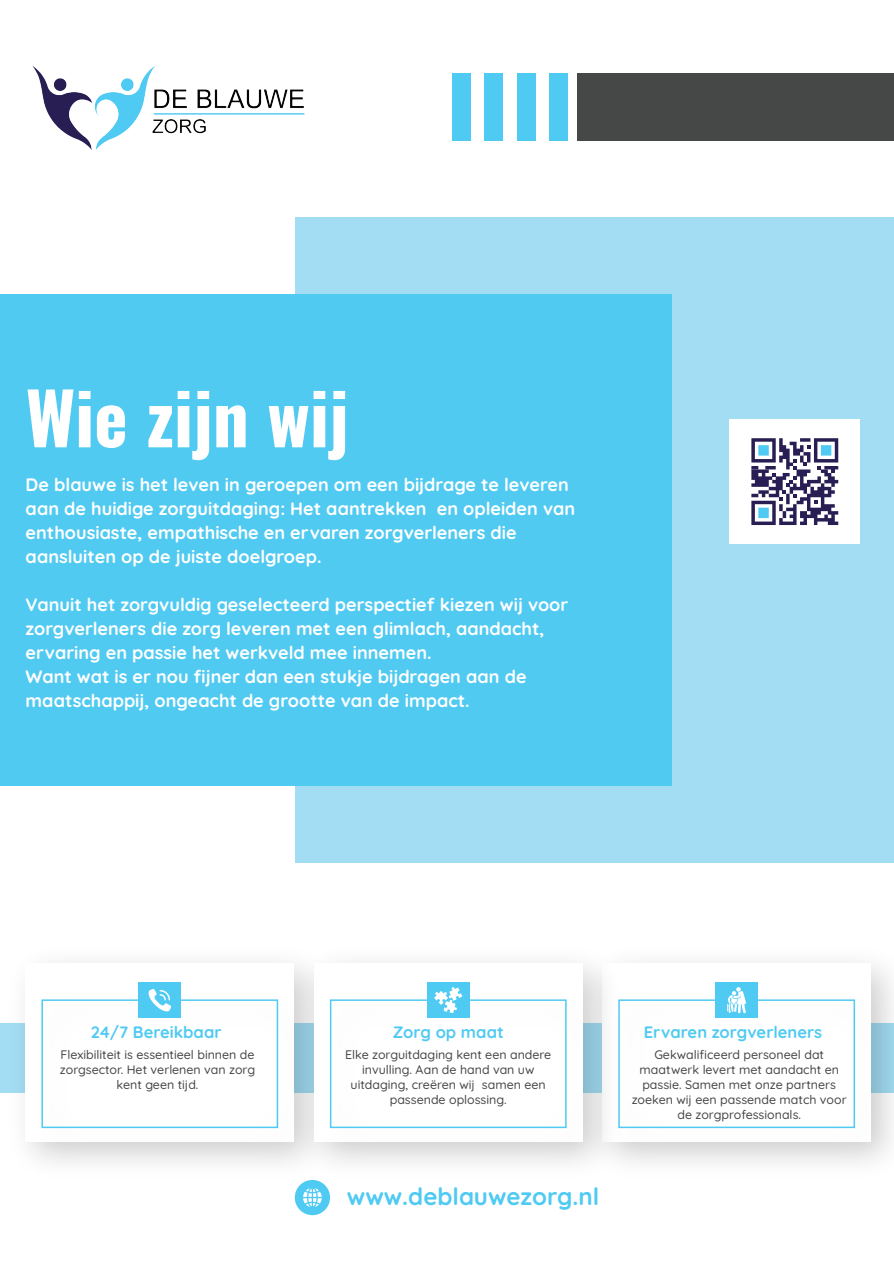
<style>
.page{position:relative;width:894px;height:1263px;background:#fff}
.page>*{position:absolute;margin:0;border:0;box-sizing:border-box;transform-origin:0 0}
.t1{font:700 71.4px "Oswald";color:#fff}
.t2{font:700 24px "Quicksand";color:#4fcaf3}
.t3{font:700 18px/24px "Quicksand";color:#fff}
.t4{font:700 16.5px "Quicksand";color:#4fcaf3}
.t5{font:500 12.3px/14.9px "Quicksand";color:#464747;text-align:center}
</style>
<div class="page">
<img style="left:32px;top:66px;width:273px;height:84px">
<div style="left:577px;top:74px;width:316px;height:67px;background:#464747"></div>
<div style="left:452px;top:74px;width:18px;height:67px;background:#4fcaf3"></div>
<div style="left:484px;top:74px;width:19px;height:67px;background:#4fcaf3"></div>
<div style="left:516px;top:74px;width:19px;height:67px;background:#4fcaf3"></div>
<div style="left:548px;top:74px;width:19px;height:67px;background:#4fcaf3"></div>
<div style="left:295px;top:217px;width:598px;height:646px;background:#a3ddf4"></div>
<div style="left:0;top:294px;width:671px;height:492px;background:#51caf2"></div>
<div style="left:729px;top:419px;width:130px;height:125px;background:#fff"></div>
<svg style="left:751px;top:438px;width:86px;height:87px"></svg>
<img style="left:11px;top:969px;width:273px;height:202px">
<div style="left:41px;top:999px;width:237px;height:129px;border:2px solid #4fcaf3"></div>
<div style="left:139px;top:982px;width:42px;height:35px;background:#4fcaf3"></div>
<img style="left:299px;top:969px;width:289px;height:210px">
<div style="left:330px;top:999px;width:236px;height:129px;border:2px solid #4fcaf3"></div>
<div style="left:427px;top:982px;width:42px;height:35px;background:#4fcaf3"></div>
<img style="left:588px;top:969px;width:305px;height:210px">
<div style="left:618px;top:999px;width:236px;height:129px;border:2px solid #4fcaf3"></div>
<div style="left:715px;top:982px;width:42px;height:35px;background:#4fcaf3"></div>
<svg style="left:148px;top:989px;width:23px;height:22px"></svg>
<svg style="left:434px;top:987px;width:28px;height:26px"></svg>
<svg style="left:727px;top:987px;width:19px;height:26px"></svg>
<div style="left:295px;top:1179px;width:35px;height:36px;background:#4fcaf3;border-radius:50%"></div>
<svg style="left:303px;top:1188px;width:19px;height:18px"></svg>
<h1 class="t1" style="left:26px;top:355px;width:324px">Wie zijn wij</h1>
<p class="t3" style="left:26px;top:471px;width:551px">De blauwe is het leven in geroepen om een bijdrage te leveren aan de huidige zorguitdaging: Het aantrekken en opleiden van enthousiaste, empathische en ervaren zorgverleners die aansluiten op de juiste doelgroep.</p>
<p class="t3" style="left:26px;top:591px;width:544px">Vanuit het zorgvuldig geselecteerd perspectief kiezen wij voor zorgverleners die zorg leveren met een glimlach, aandacht, ervaring en passie het werkveld mee innemen.<br>Want wat is er nou fijner dan een stukje bijdragen aan de maatschappij, ongeacht de grootte van de impact.</p>
<p class="t4" style="left:91px;top:1019px;width:132px">24/7 Bereikbaar</p>
<p class="t5" style="left:60px;top:1046px;width:196px">Flexibiliteit is essentieel binnen de zorgsector. Het verlenen van zorg kent geen tijd.</p>
<p class="t4" style="left:392px;top:1019px;width:113px">Zorg op maat</p>
<p class="t5" style="left:345px;top:1046px;width:208px">Elke zorguitdaging kent een andere invulling. Aan de hand van uw uitdaging, creëren wij samen een passende oplossing.</p>
<h2 class="t2" style="left:347px;top:1178px;width:254px">www.deblauwezorg.nl</h2>
<p class="t4" style="left:643px;top:1019px;width:180px">Ervaren zorgverleners</p>
<p class="t5" style="left:631px;top:1046px;width:216px">Gekwalificeerd personeel dat maatwerk levert met aandacht en passie. Samen met onze partners zoeken wij een passende match voor de zorgprofessionals.</p>
</div>
